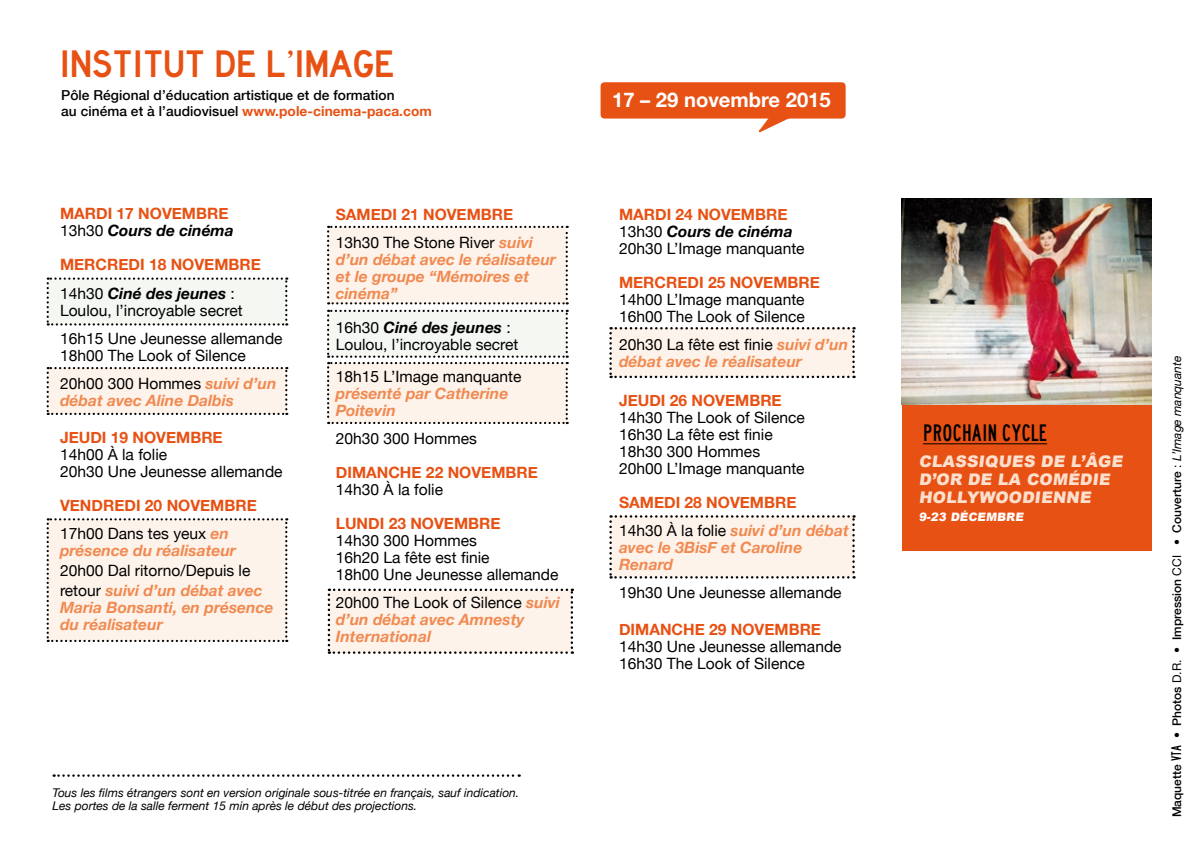
<style>
.page{position:relative;width:1191px;height:851px;background:#fff}
.page>*{position:absolute;margin:0;border:0;box-sizing:border-box;transform-origin:0 0}
.t1{font:35.2px "lanec";letter-spacing:-.01em;color:#e75113}
.t2{font:22px "lanea";color:#000}
.t3{font:700 20.2px "Helvetica Neue";color:#fff}
.t4{font:900 16px/18px "Arial";color:#fce0cd}
.t5{font:15.6px/17px "Helvetica Neue";color:#000}
.t6{font:italic 700 15.6px/17px "Helvetica Neue";color:#f08a51}
.t7{font:700 15.6px "Helvetica Neue";color:#e75113}
.t8{font:italic 700 15.6px/17px "Helvetica Neue";color:#000;text-align:center}
.t9{font:500 13.8px/15.6px "Helvetica Neue";letter-spacing:.005em;color:#000}
.t10{font:italic 12px/13px "Helvetica Neue";color:#000}
.t11{font:500 12px "Helvetica Neue";color:#000}
.t12{font:900 11.6px "Arial";color:#fff}
.s1{font-weight:700;color:#e75113}
.s2{font-style:normal;color:#e75113}
.s3{font-weight:400;font-style:normal}
.s4{font-weight:700;font-style:italic;color:#f08a51}
.s5{font-weight:700;font-style:italic}
.s6{font-weight:400;font-style:normal;color:#000}
.s7{font-family:"lanea";font-weight:400;font-size:13px}
.s8{font-weight:400}
.s9{font-weight:400;font-style:italic}
</style>
<div class="page">
<svg style="left:328px;top:588px;width:245px;height:65px;background:#f6ebe4"></svg>
<svg style="left:609px;top:327px;width:245px;height:51px;background:#f3e9e1"></svg>
<svg style="left:609px;top:515px;width:245px;height:63px;background:#f5ebe3"></svg>
<svg style="left:47px;top:367px;width:240px;height:48px;background:#f3e9e2"></svg>
<div style="left:47px;top:518px;width:240px;height:124px;background:#fef3eb"></div>
<div style="left:327px;top:226px;width:241px;height:78px;background:#fef3eb"></div>
<svg style="left:47px;top:277px;width:240px;height:48px"></svg>
<svg style="left:327px;top:310px;width:241px;height:114px"></svg>
<svg style="left:754px;top:118px;width:44px;height:15px"></svg>
<div style="left:600px;top:82px;width:245px;height:36px;background:#e75113"></div>
<div style="left:901px;top:398px;width:250px;height:152px;background:#e75113"></div>
<img style="left:901px;top:198px;width:250px;height:206px">
<hr style="left:923px;top:443px;width:124px;height:1px;background:#000">
<svg style="left:54px;top:774px;width:465px;height:2px"></svg>
<h1 class="t1" style="left:60px;top:43px;width:337px">INSTITUT DE L’IMAGE</h1>
<p class="t9" style="left:61px;top:87px;width:372px">Pôle Régional d’éducation artistique et de formation<br>au cinéma et à l’audiovisuel <span class="s1">WWW.POLE-CINEMA-PACA.COM</span></p>
<p class="t8" style="left:60px;top:205px;width:175px"><span class="s2">17 NOVEMBRE<br></span><span class="s3">13h30</span> Cours de cinéma</p>
<p class="t7" style="left:60px;top:255px;width:25px">MERCREDI</p>
<p class="t7" style="left:60px;top:204px;width:25px">MARDI</p>
<p class="t8" style="left:60px;top:250px;width:176px;line-height:28px;text-align:left;text-indent:89px"><span class="s2">18 NOVEMBRE<br></span><span class="s3">14h30</span> Ciné des jeunes <span class="s3">:</span></p>
<p class="t5" style="left:60px;top:296px;width:224px;line-height:28px">Loulou, l’incroyable secret<br>16h15 Une Jeunesse allemande</p>
<p class="t5" style="left:60px;top:341px;width:218px;line-height:28px">18h00 The Look of Silence<br>20h00 300 Hommes <span class="s4">suivi d’un</span></p>
<p class="t6" style="left:60px;top:391px;width:175px">débat avec Aline Dalbis</p>
<p class="t7" style="left:60px;top:427px;width:19px">JEUDI</p>
<p class="t7" style="left:111px;top:427px;width:68px">19 NOVEMBRE</p>
<p class="t5" style="left:60px;top:445px;width:224px">14h00 À la folie<br>20h30 Une Jeunesse allemande</p>
<p class="t7" style="left:60px;top:495px;width:11px">VENDREDI</p>
<p class="t5" style="left:60px;top:491px;width:171px;line-height:28px;text-indent:85px"><span class="s1">20 NOVEMBRE<br></span>17h00 Dans tes yeux <span class="s4">en</span></p>
<p class="t6" style="left:60px;top:541px;width:177px">présence du réalisateur</p>
<p class="t5" style="left:60px;top:560px;width:204px;line-height:20px">20h00 Dal ritorno/Depuis le retour <span class="s4">suivi d’un débat avec</span></p>
<p class="t6" style="left:60px;top:598px;width:215px">Maria Bonsanti, en présence du réalisateur</p>
<p class="t5" style="left:336px;top:200px;width:199px;line-height:28px;text-align:center"><span class="s1">21 NOVEMBRE<br></span>13h30 The Stone River <span class="s4">suivi</span></p>
<p class="t6" style="left:336px;top:250px;width:222px">d’un débat avec le réalisateur et le groupe “Mémoires et cinéma”</p>
<p class="t5" style="left:336px;top:319px;width:184px">16h30 <span class="s5">Ciné des jeunes</span> :<br>Loulou, l’incroyable secret</p>
<p class="t5" style="left:336px;top:368px;width:187px">18h15 L’Image manquante</p>
<p class="t6" style="left:336px;top:384px;width:174px">présenté par Catherine<br>Poitevin</p>
<p class="t5" style="left:336px;top:430px;width:143px">20h30 300 Hommes</p>
<p class="t7" style="left:336px;top:463px;width:23px">DIMANC</p>
<p class="t7" style="left:400px;top:463px;width:94px">HE 22 NOVEMBRE</p>
<p class="t5" style="left:336px;top:481px;width:109px">14h30 À la folie</p>
<p class="t7" style="left:336px;top:514px;width:20px">LUNDI</p>
<p class="t7" style="left:389px;top:514px;width:68px">23 NOVEMBRE</p>
<p class="t5" style="left:336px;top:532px;width:224px">14h30 300 Hommes<br>16h20 La fête est finie<br>18h00 Une Jeunesse allemande</p>
<p class="t6" style="left:336px;top:593px;width:225px"><span class="s6">20h00 The Look of Silence</span> suivi d’un débat avec Amnesty<br>International</p>
<p class="t7" style="left:336px;top:205px;width:22px">SAMEDI</p>
<p class="t10" style="left:52px;top:785px;width:468px">Tous les films étrangers sont en version originale sous-titrée en français, sauf indication.<br>Les portes de la salle ferment 15 min après le début des projections.</p>
<p class="t3" style="left:612px;top:87px;width:220px">17 – 29 NOVEMBRE 2015</p>
<p class="t5" style="left:619px;top:206px;width:187px;text-indent:57px"><span class="s1">24 NOVEMBRE<br></span>13h30 <span class="s5">Cours de cinéma<br></span>20h30 L’Image manquante</p>
<p class="t7" style="left:619px;top:273px;width:25px">MERCREDI</p>
<p class="t7" style="left:708px;top:273px;width:68px">25 NOVEMBRE</p>
<p class="t5" style="left:619px;top:291px;width:187px">14h00 L’Image manquante<br>16h00 The Look of Silence</p>
<p class="t6" style="left:619px;top:335px;width:231px"><span class="s6">20h30 La fête est finie</span> suivi d’un débat avec le réalisateur</p>
<p class="t7" style="left:619px;top:391px;width:19px">JEUDI</p>
<p class="t7" style="left:670px;top:391px;width:68px">26 NOVEMBRE</p>
<p class="t5" style="left:619px;top:409px;width:187px">14h30 The Look of Silence<br>16h30 La fête est finie<br>18h30 300 Hommes<br>20h00 L’Image manquante</p>
<p class="t7" style="left:619px;top:493px;width:22px">SAMEDI</p>
<p class="t7" style="left:619px;top:205px;width:25px">MARDI</p>
<p class="t6" style="left:619px;top:488px;width:231px;line-height:28px;text-indent:66px"><span class="s2">28 NOVEMBRE<br></span><span class="s6">14h30 À la folie</span> suivi d’un débat</p>
<p class="t6" style="left:619px;top:538px;width:185px">avec le 3BisF et Caroline<br>Renard</p>
<p class="t5" style="left:619px;top:584px;width:224px">19h30 Une Jeunesse allemande</p>
<p class="t7" style="left:619px;top:620px;width:23px">DIMANC</p>
<p class="t7" style="left:683px;top:620px;width:94px">HE 29 NOVEMBRE</p>
<p class="t5" style="left:619px;top:638px;width:224px">14h30 Une Jeunesse allemande<br>16h30 The Look of Silence</p>
<h2 class="t2" style="left:923px;top:419px;width:126px">PROCHAIN CYCLE</h2>
<p class="t4" style="left:918px;top:452px;width:208px">CLASSIQUES DE L’ÂGE<br>D’OR DE LA COMÉDIE<br>HOLLYWOODIENNE</p>
<p class="t12" style="left:918px;top:508px;width:108px">9-23 DÉCEMBRE</p>
<p class="t11" style="left:1169px;top:817px;width:463px;rotate:-90deg">Maquette <span class="s7">VTA</span> <span class="s8">•</span> Photos <span class="s8">D.R. •</span> Impression <span class="s8">CCI •</span> Couverture <span class="s8">:</span> <span class="s9">L’Image manquante</span></p>
</div>
